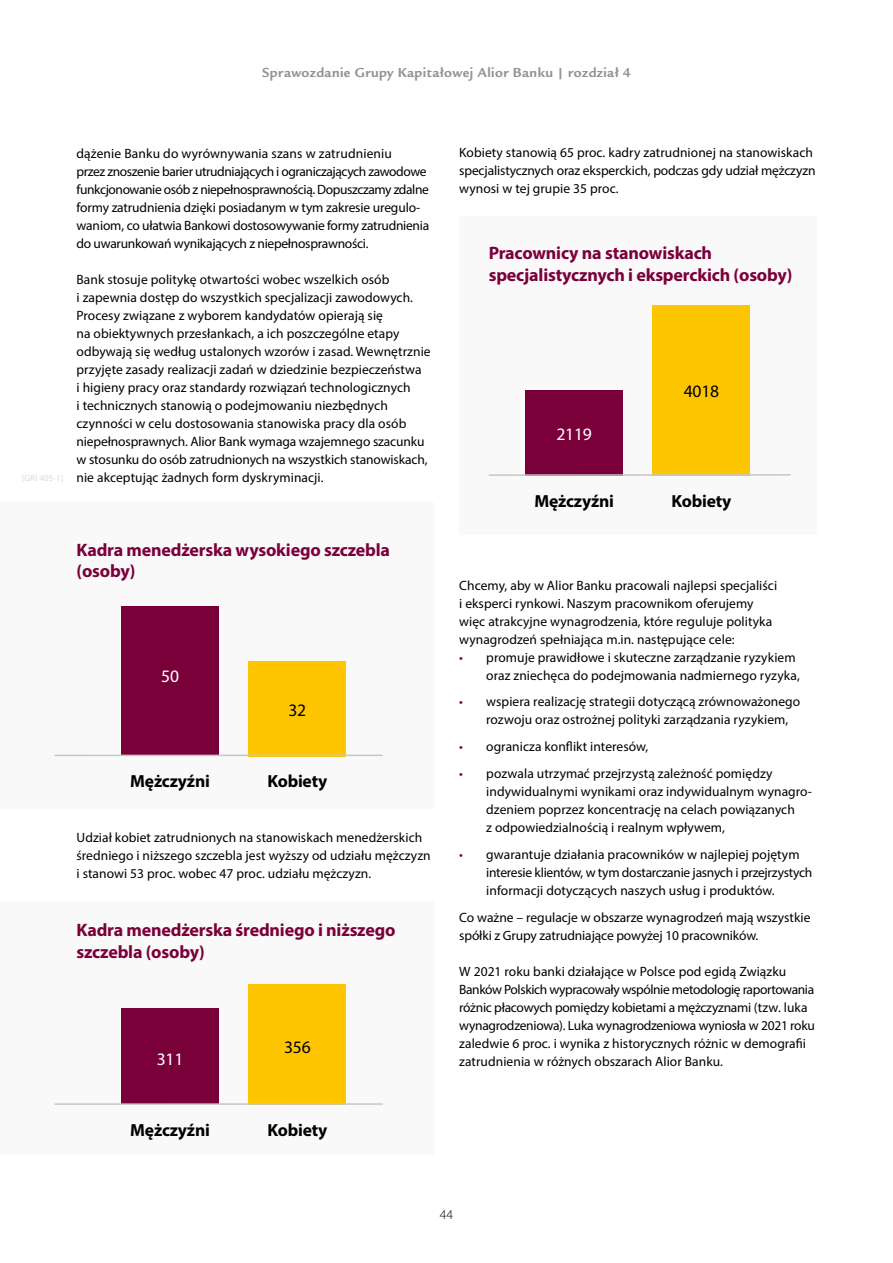
<style>
.page{position:relative;width:893px;height:1263px;background:#fff}
.page>*{position:absolute;margin:0;border:0;box-sizing:border-box;transform-origin:0 0}
.t1{font:700 18px/21.6px "Myriad Pro";letter-spacing:-.01em;color:#7a003a}
.t2{font:700 17.55px "Myriad Pro";letter-spacing:-.01em;color:#000}
.t3{font:17.55px "Myriad Pro";letter-spacing:-.01em;color:#fff}
.t4{font:17.55px "Myriad Pro";letter-spacing:-.01em;color:#000}
.t5{font:13.5px/18px "Myriad Pro";letter-spacing:.005em;color:#000}
.t6{font:13.5px/18px "Myriad Pro";letter-spacing:-.02em;color:#000}
.t7{font:700 13.5px "Legacy Sans EFCEOP";letter-spacing:.03em;color:#929292}
.t8{font:300 13.5px "Myriad Pro";color:#000}
.t9{font:9px "Myriad Pro";letter-spacing:.005em;color:#e0d9d5}
.s1{color:#7a003a}
</style>
<div class="page">
<div style="left:0;top:503px;width:434px;height:306px;background:#faf9f9"></div>
<div style="left:121px;top:606px;width:98px;height:149px;background:#7a003a"></div>
<div style="left:249px;top:661px;width:97px;height:95px;background:#fdc600"></div>
<hr style="left:55px;top:754px;width:328px;height:2px;background:#c6c6c6">
<div style="left:0;top:901px;width:434px;height:253px;background:#faf9f9"></div>
<div style="left:121px;top:1009px;width:98px;height:95px;background:#7a003a"></div>
<div style="left:249px;top:984px;width:97px;height:121px;background:#fdc600"></div>
<hr style="left:55px;top:1103px;width:328px;height:2px;background:#c6c6c6">
<div style="left:459px;top:216px;width:357px;height:319px;background:#faf9f9"></div>
<div style="left:525px;top:391px;width:98px;height:85px;background:#7a003a"></div>
<div style="left:653px;top:306px;width:97px;height:170px;background:#fdc600"></div>
<hr style="left:489px;top:474px;width:302px;height:2px;background:#c6c6c6">
<p class="t7" style="left:262px;top:64px;width:370px">Sprawozdanie Grupy Kapitałowej Alior Banku | rozdział 4</p>
<p class="t9" style="left:22px;top:472px;width:43px">[GRI 405-1]</p>
<p class="t6" style="left:77px;top:144px;width:354px">dążenie Banku do wyrównywania szans w zatrudnieniu<br>przez znoszenie barier utrudniających i ograniczających zawodowe funkcjonowanie osób z niepełnosprawnością. Dopuszczamy zdalne formy zatrudnienia dzięki posiadanym w tym zakresie uregulo&shy;waniom, co ułatwia Bankowi dostosowywanie formy zatrudnienia do uwarunkowań wynikających z niepełnosprawności.</p>
<p class="t5" style="left:77px;top:270px;width:356px">Bank stosuje politykę otwartości wobec wszelkich osób<br>i zapewnia dostęp do wszystkich specjalizacji zawodowych.<br>Procesy związane z wyborem kandydatów opierają się<br>na obiektywnych przesłankach, a ich poszczególne etapy odbywają się według ustalonych wzorów i zasad. Wewnętrznie przyjęte zasady realizacji zadań w dziedzinie bezpieczeństwa<br>i higieny pracy oraz standardy rozwiązań technologicznych<br>i technicznych stanowią o podejmowaniu niezbędnych czynności w celu dostosowania stanowiska pracy dla osób niepełnosprawnych. Alior Bank wymaga wzajemnego szacunku w stosunku do osób zatrudnionych na wszystkich stanowiskach, nie akceptując żadnych form dyskryminacji.</p>
<h1 class="t1" style="left:77px;top:538px;width:315px">Kadra menedżerska wysokiego szczebla (osoby)</h1>
<p class="t3" style="left:161px;top:665px;width:19px">50</p>
<p class="t4" style="left:288px;top:700px;width:19px">32</p>
<p class="t2" style="left:130px;top:770px;width:81px">Mężczyźni</p>
<p class="t2" style="left:267px;top:770px;width:61px">Kobiety</p>
<p class="t5" style="left:77px;top:828px;width:356px">Udział kobiet zatrudnionych na stanowiskach menedżerskich średniego i niższego szczebla jest wyższy od udziału mężczyzn i stanowi 53 proc. wobec 47 proc. udziału mężczyzn.</p>
<h1 class="t1" style="left:77px;top:919px;width:320px">Kadra menedżerska średniego i niższego szczebla (osoby)</h1>
<p class="t3" style="left:157px;top:1048px;width:28px">311</p>
<p class="t4" style="left:284px;top:1036px;width:28px">356</p>
<p class="t2" style="left:130px;top:1119px;width:81px">Mężczyźni</p>
<p class="t2" style="left:267px;top:1119px;width:61px">Kobiety</p>
<p class="t5" style="left:459px;top:144px;width:358px">Kobiety stanowią 65 proc. kadry zatrudnionej na stanowiskach specjalistycznych oraz eksperckich, podczas gdy udział mężczyzn wynosi w tej grupie 35 proc.</p>
<h1 class="t1" style="left:489px;top:242px;width:305px">Pracownicy na stanowiskach specjalistycznych i eksperckich (osoby)</h1>
<p class="t3" style="left:556px;top:423px;width:37px">2119</p>
<p class="t4" style="left:684px;top:380px;width:37px">4018</p>
<p class="t2" style="left:534px;top:489px;width:81px">Mężczyźni</p>
<p class="t2" style="left:672px;top:489px;width:61px">Kobiety</p>
<p class="t5" style="left:459px;top:576px;width:319px">Chcemy, aby w Alior Banku pracowali najlepsi specjaliści i eksperci rynkowi. Naszym pracownikom oferujemy więc atrakcyjne wynagrodzenia, które reguluje polityka wynagrodzeń spełniająca m.in. następujące cele:</p>
<p class="t5" style="left:486px;top:648px;width:315px;text-indent:-27px"><span class="s1">•</span> promuje prawidłowe i skuteczne zarządzanie ryzykiem oraz zniechęca do podejmowania nadmiernego ryzyka,</p>
<p class="t5" style="left:486px;top:693px;width:315px;text-indent:-27px"><span class="s1">•</span> wspiera realizację strategii dotyczącą zrównoważonego rozwoju oraz ostrożnej polityki zarządzania ryzykiem,</p>
<p class="t5" style="left:459px;top:738px;width:191px"><span class="s1">•</span> ogranicza konflikt interesów,</p>
<p class="t5" style="left:486px;top:764px;width:327px;text-indent:-27px"><span class="s1">•</span> pozwala utrzymać przejrzystą zależność pomiędzy indywidualnymi wynikami oraz indywidualnym wynagro&shy;dzeniem poprzez koncentrację na celach powiązanych<br>z odpowiedzialnością i realnym wpływem,</p>
<p class="t5" style="left:486px;top:845px;width:328px;text-indent:-27px"><span class="s1">•</span> gwarantuje działania pracowników w najlepiej pojętym interesie klientów, w tym dostarczanie jasnych i przejrzystych informacji dotyczących naszych usług i produktów.</p>
<p class="t5" style="left:459px;top:908px;width:353px">Co ważne – regulacje w obszarze wynagrodzeń mają wszystkie spółki z Grupy zatrudniające powyżej 10 pracowników.</p>
<p class="t6" style="left:459px;top:962px;width:357px">W 2021 roku banki działające w Polsce pod egidą Związku Banków Polskich wypracowały wspólnie metodologię raportowania różnic płacowych pomiędzy kobietami a mężczyznami (tzw. luka wynagrodzeniowa). Luka wynagrodzeniowa wyniosła w 2021 roku zaledwie 6 proc. i wynika z historycznych różnic w demografii zatrudnienia w różnych obszarach Alior Banku.</p>
<p class="t8" style="left:440px;top:1206px;width:15px">44</p>
</div>
